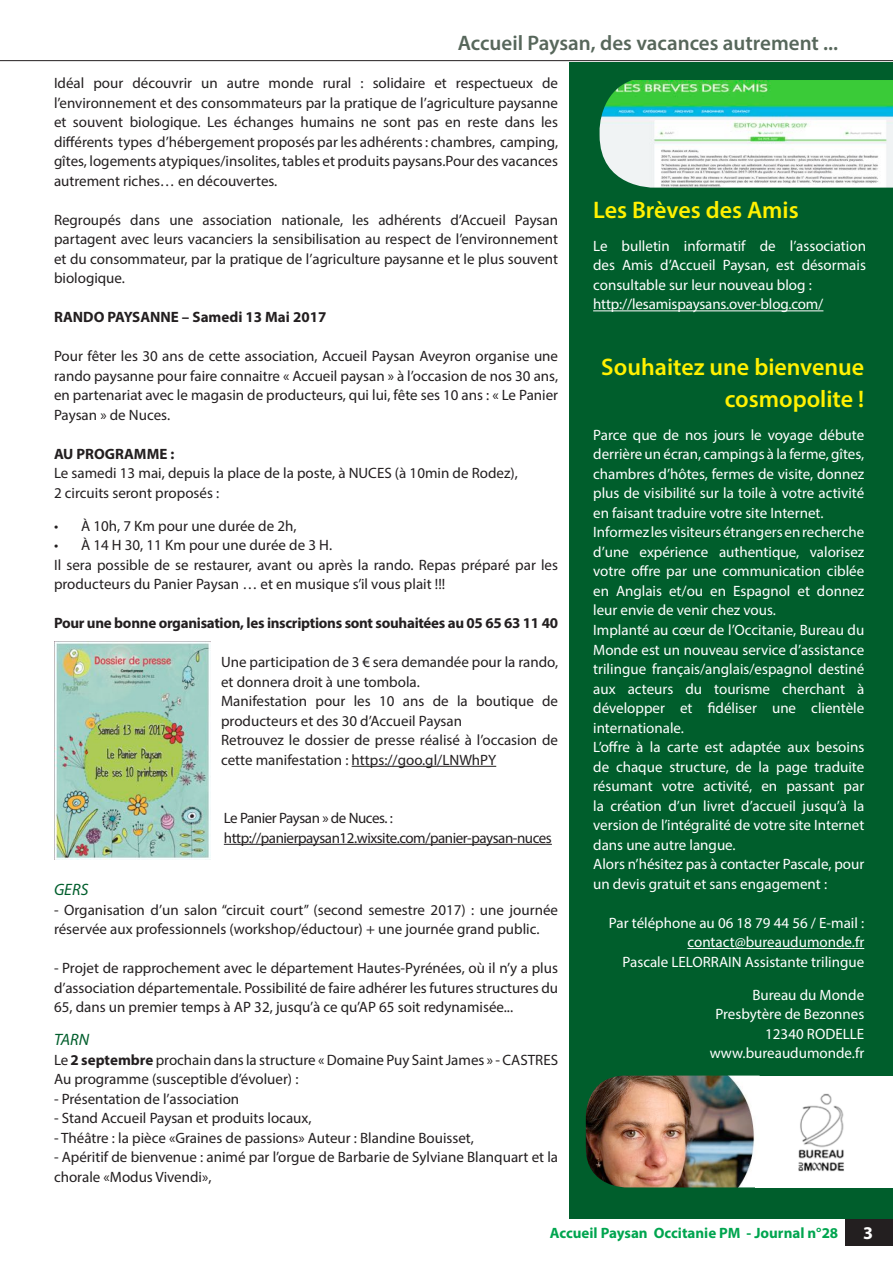
<style>
.page{position:relative;width:893px;height:1263px;background:#fff}
.page>*{position:absolute;margin:0;border:0;box-sizing:border-box;transform-origin:0 0}
.t1{font:600 24px/31.5px "Myriad Pro";color:#fff101;text-align:right}
.t2{font:600 21px "Myriad Pro";color:#57675b}
.t3{font:700 18px "Myriad Pro";color:#fff}
.t4{font:italic 16.5px "Myriad Pro";color:#005e2c}
.t5{font:15px/19.5px "Myriad Pro";color:#231f20}
.t6{font:15px/19.5px "Myriad Pro";color:#fff}
.t7{font:15px/19.5px "Myriad Pro";letter-spacing:-.03em;color:#231f20}
.t8{font:700 15px "Myriad Pro";letter-spacing:-.02em;color:#231f20}
.t9{font:700 15px "Myriad Pro";color:#231f20}
.t10{font:700 15px "Myriad Pro";color:#00a54f}
.s1{font-weight:700}
</style>
<div class="page">
<div style="left:846px;top:1219px;width:47px;height:26px;background:#231f20"></div>
<svg style="left:0;top:60px;width:893px;height:1px"></svg>
<hr style="left:352px;top:766px;width:144px;height:1px;background:#231f20">
<hr style="left:224px;top:844px;width:328px;height:1px;background:#231f20">
<div style="left:569px;top:62px;width:324px;height:1156px;background:#005e2c"></div>
<hr style="left:687px;top:948px;width:177px;height:1px;background:#fff">
<hr style="left:593px;top:310px;width:230px;height:1px;background:#fff">
<img style="left:600px;top:80px;width:293px;height:108px">
<div style="left:756px;top:1075px;width:137px;height:112px;background:#fff"></div>
<img style="left:586px;top:1075px;width:174px;height:112px">
<img style="left:798px;top:1093px;width:46px;height:79px">
<img style="left:54px;top:641px;width:156px;height:218px">
<h2 class="t2" style="left:458px;top:29px;width:382px">Accueil Paysan, des vacances autrement ...</h2>
<p class="t5" style="left:54px;top:73px;width:506px;text-align:justify">Idéal pour découvrir un autre monde rural : solidaire et respectueux de l’environnement et des consommateurs par la pratique de l’agriculture paysanne et souvent biologique. Les échanges humains ne sont pas en reste dans les différents types d’hébergement proposés par les adhérents : chambres, camping, gîtes, logements atypiques/insolites, tables et produits paysans.Pour des vacances autrement riches… en découvertes.</p>
<p class="t5" style="left:54px;top:210px;width:506px;text-align:justify">Regroupés dans une association nationale, les adhérents d’Accueil Paysan partagent avec leurs vacanciers la sensibilisation au respect de l’environnement et du consommateur, par la pratique de l’agriculture paysanne et le plus souvent biologique.</p>
<p class="t9" style="left:54px;top:307px;width:274px">RANDO PAYSANNE – Samedi 13 Mai 2017</p>
<p class="t5" style="left:54px;top:346px;width:506px;text-align:justify">Pour fêter les 30 ans de cette association, Accueil Paysan Aveyron organise une rando paysanne pour faire connaitre « Accueil paysan » à l’occasion de nos 30 ans, en partenariat avec le magasin de producteurs, qui lui, fête ses 10 ans : « Le Panier Paysan » de Nuces.</p>
<p class="t9" style="left:54px;top:444px;width:122px">AU PROGRAMME :</p>
<p class="t5" style="left:54px;top:463px;width:465px">Le samedi 13 mai, depuis la place de la poste, à NUCES (à 10min de Rodez),<br>2 circuits seront proposés :</p>
<p class="t5" style="left:81px;top:516px;width:217px">À 10h, 7 Km pour une durée de 2h,</p>
<p class="t5" style="left:81px;top:535px;width:253px">À 14 H 30, 11 Km pour une durée de 3 H.</p>
<p class="t5" style="left:54px;top:555px;width:506px">Il sera possible de se restaurer, avant ou après la rando. Repas préparé par les</p>
<p class="t5" style="left:54px;top:574px;width:393px">producteurs du Panier Paysan … et en musique s’il vous plait !!!</p>
<p class="t8" style="left:54px;top:613px;width:506px">Pour une bonne organisation, les inscriptions sont souhaitées au 05 65 63 11 40</p>
<p class="t5" style="left:221px;top:652px;width:339px">Une participation de 3 € sera demandée pour la rando, et donnera droit à une tombola.<br>Manifestation pour les 10 ans de la boutique de producteurs et des 30 d’Accueil Paysan<br>Retrouvez le dossier de presse réalisé à l’occasion de cette manifestation : https://goo.gl/LNWhPY</p>
<h1 class="t1" style="left:593px;top:193px;width:207px">Les Brèves des Amis</h1>
<p class="t6" style="left:593px;top:236px;width:274px">Le bulletin informatif de l’association des Amis d’Accueil Paysan, est désormais consultable sur leur nouveau blog : http://lesamispaysans.over-blog.com/</p>
<h1 class="t1" style="left:601px;top:351px;width:264px">Souhaitez une bienvenue cosmopolite !</h1>
<p class="t6" style="left:593px;top:425px;width:273px">Parce que de nos jours le voyage débute derrière un écran, campings à la ferme, gîtes, chambres d’hôtes, fermes de visite, donnez plus de visibilité sur la toile à votre activité en faisant traduire votre site Internet.<br>Informez les visiteurs étrangers en recherche d’une expérience authentique, valorisez votre offre par une communication ciblée en Anglais et/ou en Espagnol et donnez leur envie de venir chez vous.<br>Implanté au cœur de l’Occitanie, Bureau du Monde est un nouveau service d’assistance trilingue français/anglais/espagnol destiné aux acteurs du tourisme cherchant à développer et fidéliser une clientèle internationale.<br>L’offre à la carte est adaptée aux besoins de chaque structure, de la page traduite résumant votre activité, en passant par la création d’un livret d’accueil jusqu’à la version de l’intégralité de votre site Internet dans une autre langue.<br>Alors n’hésitez pas à contacter Pascale, pour un devis gratuit et sans engagement :</p>
<p class="t6" style="left:609px;top:912px;width:257px;text-align:right">Par téléphone au 06 18 79 44 56 / E-mail : contact@bureaudumonde.fr<br>Pascale LELORRAIN Assistante trilingue</p>
<p class="t6" style="left:710px;top:984px;width:156px;text-align:right">Bureau du Monde<br>Presbytère de Bezonnes<br>12340 RODELLE www.bureaudumonde.fr</p>
<p class="t7" style="left:224px;top:808px;width:330px">Le Panier Paysan » de Nuces. : http://panierpaysan12.wixsite.com/panier-paysan-nuces</p>
<p class="t4" style="left:54px;top:879px;width:36px">GERS</p>
<p class="t5" style="left:54px;top:900px;width:506px">- Organisation d’un salon “circuit court” (second semestre 2017) : une journée réservée aux professionnels (workshop/éductour) + une journée grand public.</p>
<p class="t5" style="left:54px;top:958px;width:506px;text-align:justify">- Projet de rapprochement avec le département Hautes-Pyrénées, où il n’y a plus d’association départementale. Possibilité de faire adhérer les futures structures du 65, dans un premier temps à AP 32, jusqu’à ce qu’AP 65 soit redynamisée...</p>
<p class="t4" style="left:54px;top:1029px;width:37px">TARN</p>
<p class="t5" style="left:54px;top:1050px;width:506px">Le <span class="s1">2 septembre</span> prochain dans la structure « Domaine Puy Saint James » - CASTRES<br>Au programme (susceptible d’évoluer) :</p>
<p class="t5" style="left:54px;top:1089px;width:187px">- Présentation de l’association</p>
<p class="t5" style="left:54px;top:1108px;width:259px">- Stand Accueil Paysan et produits locaux,</p>
<p class="t5" style="left:54px;top:1128px;width:421px">- Théâtre : la pièce «Graines de passions» Auteur : Blandine Bouisset,</p>
<p class="t5" style="left:54px;top:1147px;width:506px">- Apéritif de bienvenue : animé par l’orgue de Barbarie de Sylviane Blanquart et la chorale «Modus Vivendi»,</p>
<p class="t10" style="left:550px;top:1223px;width:290px">Accueil Paysan Occitanie PM - Journal n°28</p>
<p class="t3" style="left:863px;top:1221px;width:11px">3</p>
</div>
